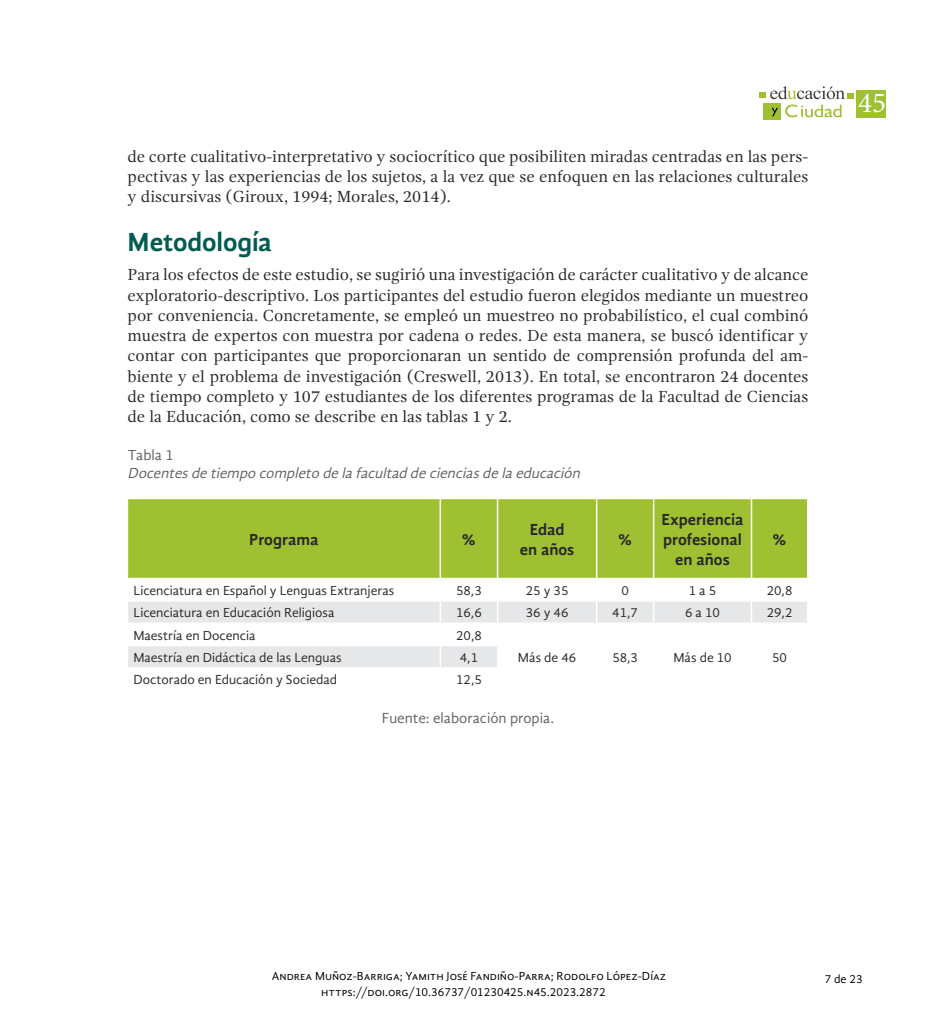
<style>
.page{position:relative;width:936px;height:1021px;background:#fff}
.page>*{position:absolute;margin:0;border:0;box-sizing:border-box;transform-origin:0 0}
.t1{font:28.95px "Minion Pro";color:#fff}
.t2{font:700 27px "Gandhi Sans";letter-spacing:-.005em;color:#005b52}
.t3{font:16.5px/20.2px "Gandhi Serif";color:#292829;text-align:justify}
.t4{font:700 16.5px/20.2px "Gandhi Sans";color:#292829;text-align:center}
.t5{font:italic 15px "Gandhi Sans";color:#616264}
.t6{font:15px "Gandhi Sans";color:#616264}
.t7{font:13.5px "Gandhi Sans";color:#292829}
.t8{font:12px/16px "Gandhi Sans";color:#000}
</style>
<div class="page">
<div style="left:763px;top:103px;width:18px;height:16px;background:#9fc031"></div>
<svg style="left:759px;top:86px;width:94px;height:31px"></svg>
<div style="left:856px;top:90px;width:30px;height:27px;background:#9fc031"></div>
<div style="left:128px;top:499px;width:678px;height:79px;background:#9fc031"></div>
<svg style="left:128px;top:602px;width:678px;height:65px"></svg>
<hr style="left:439px;top:499px;width:2px;height:79px;background:#fff">
<hr style="left:497px;top:499px;width:1px;height:79px;background:#fff">
<hr style="left:596px;top:499px;width:1px;height:79px;background:#fff">
<hr style="left:652px;top:499px;width:2px;height:79px;background:#fff">
<hr style="left:750px;top:499px;width:2px;height:79px;background:#fff">
<hr style="left:439px;top:601px;width:2px;height:21px;background:#fff">
<hr style="left:652px;top:601px;width:2px;height:21px;background:#fff">
<hr style="left:750px;top:601px;width:2px;height:21px;background:#fff">
<hr style="left:127px;top:622px;width:313px;height:2px;background:#fff">
<hr style="left:440px;top:622px;width:57px;height:2px;background:#fff">
<hr style="left:439px;top:624px;width:2px;height:21px;background:#fff">
<hr style="left:497px;top:622px;width:99px;height:2px;background:#fff">
<hr style="left:596px;top:622px;width:57px;height:2px;background:#fff">
<hr style="left:653px;top:622px;width:98px;height:2px;background:#fff">
<hr style="left:652px;top:624px;width:2px;height:21px;background:#fff">
<hr style="left:751px;top:622px;width:57px;height:2px;background:#fff">
<hr style="left:750px;top:624px;width:2px;height:21px;background:#fff">
<hr style="left:127px;top:645px;width:313px;height:1px;background:#fff">
<hr style="left:440px;top:645px;width:58px;height:1px;background:#fff">
<hr style="left:439px;top:646px;width:2px;height:21px;background:#fff">
<hr style="left:652px;top:645px;width:2px;height:23px;background:#fff">
<hr style="left:750px;top:645px;width:2px;height:23px;background:#fff">
<svg style="left:497px;top:602px;width:1px;height:65px"></svg>
<svg style="left:596px;top:602px;width:1px;height:65px"></svg>
<p class="t3" style="left:128px;top:146px;width:682px">de corte cualitativo-interpretativo y sociocrítico que posibiliten miradas centradas en las pers&shy;pectivas y las experiencias de los sujetos, a la vez que se enfoquen en las relaciones culturales y discursivas (Giroux, 1994; Morales, 2014).</p>
<h2 class="t2" style="left:128px;top:227px;width:146px">Metodología</h2>
<p class="t3" style="left:128px;top:264px;width:682px">Para los efectos de este estudio, se sugirió una investigación de carácter cualitativo y de alcance exploratorio-descriptivo. Los participantes del estudio fueron elegidos mediante un muestreo por conveniencia. Concretamente, se empleó un muestreo no probabilístico, el cual combinó muestra de expertos con muestra por cadena o redes. De esta manera, se buscó identificar y contar con participantes que proporcionaran un sentido de comprensión profunda del am&shy;biente y el problema de investigación (Creswell, 2013). En total, se encontraron 24 docentes de tiempo completo y 107 estudiantes de los diferentes programas de la Facultad de Ciencias de la Educación, como se describe en las tablas 1 y 2.</p>
<p class="t6" style="left:128px;top:447px;width:48px">Tabla 1</p>
<p class="t5" style="left:128px;top:465px;width:457px">Docentesde tiempo completo de la facultad de cienciasde la educación</p>
<p class="t4" style="left:249px;top:529px;width:71px">Programa</p>
<p class="t4" style="left:462px;top:529px;width:15px">%</p>
<p class="t4" style="left:520px;top:519px;width:56px">Edad en años</p>
<p class="t4" style="left:618px;top:529px;width:15px">%</p>
<p class="t4" style="left:661px;top:509px;width:84px">Experiencia profesional en años</p>
<p class="t4" style="left:773px;top:529px;width:15px">%</p>
<p class="t7" style="left:133px;top:582px;width:262px">Licenciatura en Español y Lenguas Extranjeras</p>
<p class="t7" style="left:456px;top:582px;width:27px">58,3</p>
<p class="t7" style="left:525px;top:582px;width:44px">25 y 35</p>
<p class="t7" style="left:621px;top:582px;width:9px">0</p>
<p class="t7" style="left:688px;top:582px;width:29px">1 a 5</p>
<p class="t7" style="left:766px;top:582px;width:27px">20,8</p>
<p class="t7" style="left:133px;top:605px;width:202px">Licenciatura en Educación Religiosa</p>
<p class="t7" style="left:456px;top:605px;width:27px">16,6</p>
<p class="t7" style="left:525px;top:605px;width:44px">36 y 46</p>
<p class="t7" style="left:612px;top:605px;width:27px">41,7</p>
<p class="t7" style="left:685px;top:605px;width:36px">6 a 10</p>
<p class="t7" style="left:766px;top:605px;width:27px">29,2</p>
<p class="t7" style="left:133px;top:627px;width:124px">Maestría en Docencia</p>
<p class="t7" style="left:456px;top:627px;width:27px">20,8</p>
<p class="t7" style="left:133px;top:649px;width:210px">Maestría en Didáctica de las Lenguas</p>
<p class="t7" style="left:460px;top:649px;width:20px">4,1</p>
<p class="t7" style="left:518px;top:649px;width:60px">Más de 46</p>
<p class="t7" style="left:612px;top:649px;width:27px">58,3</p>
<p class="t7" style="left:673px;top:649px;width:60px">Más de 10</p>
<p class="t7" style="left:772px;top:649px;width:16px">50</p>
<p class="t7" style="left:133px;top:672px;width:205px">Doctorado en Educación y Sociedad</p>
<p class="t7" style="left:456px;top:672px;width:27px">12,5</p>
<p class="t6" style="left:382px;top:709px;width:174px">Fuente: elaboración propia.</p>
<h1 class="t1" style="left:858px;top:83px;width:29px">45</h1>
<p class="t8" style="left:321px;top:967px;width:346px;text-indent:-49px">Andrea Muñoz-Barriga; Yamith José Fandiño-Parra; Rodolfo López-Díaz https://doi.org/10.36737/01230425.n45.2023.2872</p>
<p class="t8" style="left:824px;top:970px;width:39px">7 de 23</p>
</div>
